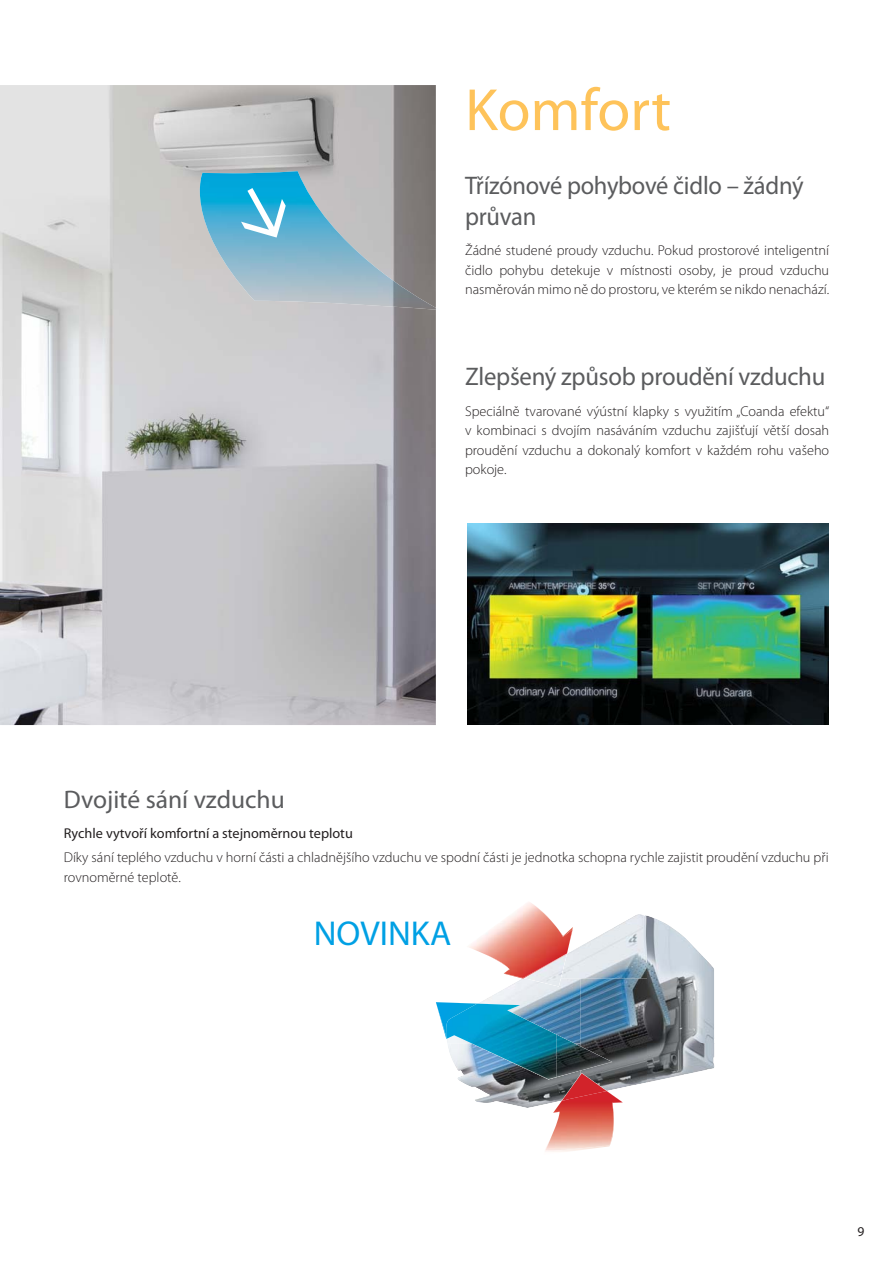
<style>
.page{position:relative;width:893px;height:1263px;background:#fff}
.page>*{position:absolute;margin:0;border:0;box-sizing:border-box;transform-origin:0 0}
.t1{font:60px "Myriad Pro";color:#fec35a}
.t2{font:34.65px "Myriad Pro";color:#00a0e4}
.t3{font:25.5px "Myriad Pro";letter-spacing:-.01em;color:#5b5c5e}
.t4{font:25.5px/30.6px "Myriad Pro";letter-spacing:-.01em;color:#5b5c5e;scale:.96 1}
.t5{font:300 14.25px/19.5px "Myriad Pro";color:#231f20;text-align:justify}
.t6{font:14.25px "Myriad Pro";color:#231f20}
.t7{font:13.5px "Myriad Pro";color:#231f20}
</style>
<div class="page">
<img style="left:0;top:85px;width:436px;height:640px">
<img style="left:182px;top:171px;width:254px;height:139px">
<svg style="left:241px;top:188px;width:45px;height:50px"></svg>
<img style="left:573px;top:914px;width:74px;height:65px">
<img style="left:647px;top:916px;width:67px;height:166px">
<img style="left:458px;top:979px;width:122px;height:129px">
<img style="left:580px;top:979px;width:68px;height:112px">
<img style="left:524px;top:979px;width:43px;height:7px">
<img style="left:562px;top:1077px;width:45px;height:14px">
<svg style="left:469px;top:902px;width:104px;height:77px"></svg>
<img style="left:523px;top:953px;width:44px;height:25px">
<img style="left:556px;top:1022px;width:19px;height:12px">
<img style="left:477px;top:1003px;width:43px;height:1px">
<img style="left:436px;top:1002px;width:41px;height:34px">
<img style="left:446px;top:1004px;width:110px;height:75px">
<img style="left:556px;top:1034px;width:56px;height:43px">
<svg style="left:543px;top:1091px;width:80px;height:17px"></svg>
<img style="left:545px;top:1091px;width:77px;height:61px">
<img style="left:468px;top:523px;width:361px;height:202px">
<h1 class="t1" style="left:465px;top:87px;width:208px">Komfort</h1>
<h3 class="t4" style="left:465px;top:173px;width:354px">Třízónové pohybové čidlo – žádný průvan</h3>
<p class="t5" style="left:465px;top:242px;width:366px">Žádné studené proudy vzduchu. Pokud prostorové inteligentní čidlo pohybu detekuje v místnosti osoby, je proud vzduchu nasměrován mimo ně do prostoru, ve kterém se nikdo nenachází.</p>
<h3 class="t3" style="left:465px;top:367px;width:362px">Zlepšený způsob proudění vzduchu</h3>
<p class="t5" style="left:465px;top:402px;width:366px">Speciálně tvarované výústní klapky s využitím „Coanda efektu“ v kombinaci s dvojím nasáváním vzduchu zajišťují větší dosah proudění vzduchu a dokonalý komfort v každém rohu vašeho pokoje.</p>
<h3 class="t3" style="left:64px;top:789px;width:222px">Dvojité sání vzduchu</h3>
<p class="t6" style="left:64px;top:828px;width:291px">Rychle vytvoří komfortní a stejnoměrnou teplotu</p>
<p class="t5" style="left:64px;top:849px;width:766px">Díky sání teplého vzduchu v horní části a chladnějšího vzduchu ve spodní části je jednotka schopna rychle zajistit proudění vzduchu při rovnoměrné teplotě.</p>
<h2 class="t2" style="left:314px;top:920px;width:139px">NOVINKA</h2>
<p class="t7" style="left:857px;top:1226px;width:8px">9</p>
</div>
